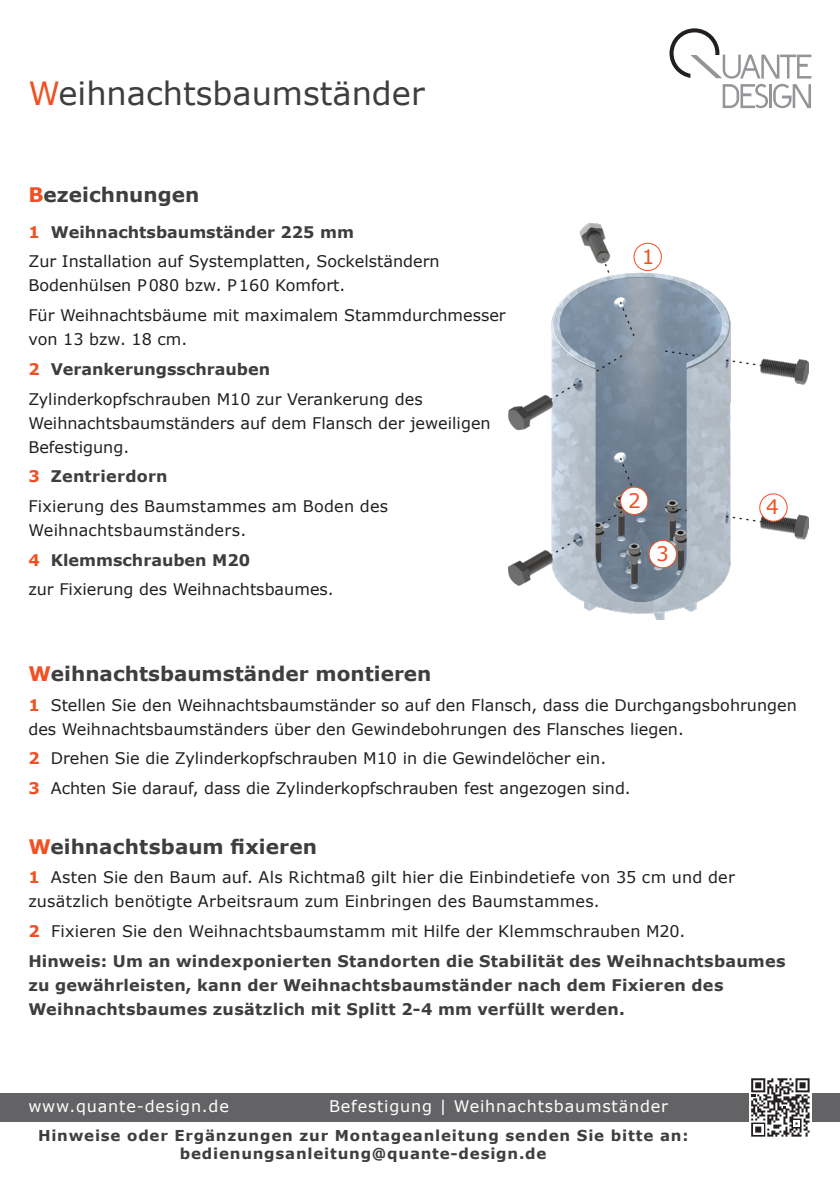
<style>
.page{position:relative;width:840px;height:1191px;background:#fff}
.page>*{position:absolute;margin:0;border:0;box-sizing:border-box;transform-origin:0 0}
.t1{font:32px "Verdana";color:#3e3e3f}
.text{font:700 20px "Verdana";color:#3e3e3f}
.ü2{font:700 20px "Verdana";color:#3e3e3f}
.t2{font:20px "Verdana";color:#f05022}
.ü2-2{font:16px/24px "Verdana";color:#231f20}
.text-2{font:16px/24px "Verdana";letter-spacing:.01em;color:#231f20}
.text-3{font:700 16px/24px "Verdana";letter-spacing:.015em;color:#3e3e3f}
.t3{font:16px "Verdana";letter-spacing:.05em;color:#fff}
.ü2-3{font:700 16px "Verdana";color:#3e3e3f}
.t4{font:700 15px/18px "Verdana";letter-spacing:.05em;color:#3e3e3f;text-align:center}
.s1{color:#f05022}
.s2{font-weight:700;color:#f05022}
</style>
<div class="page">
<div style="left:0;top:1093px;width:839px;height:28px;background:#636366"></div>
<svg style="left:748px;top:1078px;width:63px;height:59px"></svg>
<svg style="left:750px;top:1078px;width:59px;height:58px"></svg>
<svg style="left:669px;top:28px;width:142px;height:80px"></svg>
<img style="left:508px;top:224px;width:300px;height:395px">
<div style="left:633px;top:243px;width:28px;height:27px;background:#fff;border-radius:50%"></div>
<div style="left:633px;top:243px;width:28px;height:28px;border:1px solid #f05022;border-radius:50%"></div>
<div style="left:620px;top:487px;width:27px;height:27px;background:#fff;border-radius:50%"></div>
<div style="left:619px;top:486px;width:29px;height:29px;border:1px solid #f05022;border-radius:50%"></div>
<div style="left:759px;top:494px;width:27px;height:27px;background:#fff;border-radius:50%"></div>
<div style="left:758px;top:493px;width:29px;height:29px;border:1px solid #f05022;border-radius:50%"></div>
<div style="left:648px;top:540px;width:28px;height:28px;background:#fff;border-radius:50%"></div>
<div style="left:648px;top:540px;width:28px;height:28px;border:1px solid #f05022;border-radius:50%"></div>
<p class="t1" style="left:28px;top:72px;width:397px"><span class="s1">W</span>eihnachtsbaumständer</p>
<p class="text" style="left:28px;top:181px;width:172px"><span class="s1">B</span>ezeichnungen</p>
<p class="text-3" style="left:28px;top:220px;width:327px"><span class="s1">1</span> Weihnachtsbaumständer 225 mm</p>
<p class="ü2-2" style="left:28px;top:249px;width:412px">Zur Installation auf Systemplatten, Sockelständern<br>Bodenhülsen P080 bzw. P160 Komfort.</p>
<p class="ü2-2" style="left:28px;top:303px;width:478px">Für Weihnachtsbäume mit maximalem Stammdurchmesser von 13 bzw. 18 cm.</p>
<p class="ü2-3" style="left:28px;top:358px;width:243px"><span class="s1">2</span> Verankerungsschrauben</p>
<p class="ü2-2" style="left:28px;top:386px;width:463px">Zylinderkopfschrauben M10 zur Verankerung des<br>Weihnachtsbaumständers auf dem Flansch der jeweiligen<br>Befestigung.</p>
<p class="text-3" style="left:28px;top:464px;width:141px"><span class="s1">3</span> Zentrierdorn</p>
<p class="text-2" style="left:28px;top:494px;width:361px">Fixierung des Baumstammes am Boden des<br>Weihnachtsbaumständers.</p>
<p class="ü2-3" style="left:28px;top:548px;width:223px"><span class="s1">4</span> Klemmschrauben M20</p>
<p class="ü2-2" style="left:28px;top:577px;width:307px">zur Fixierung des Weihnachtsbaumes.</p>
<p class="t2" style="left:641px;top:243px;width:14px">1</p>
<p class="t2" style="left:628px;top:487px;width:14px">2</p>
<p class="t2" style="left:765px;top:493px;width:14px">4</p>
<p class="t2" style="left:655px;top:540px;width:14px">3</p>
<p class="ü2" style="left:28px;top:659px;width:404px"><span class="s1">W</span>eihnachtsbaumständer montieren</p>
<p class="ü2-2" style="left:28px;top:693px;width:769px"><span class="s2">1</span> Stellen Sie den Weihnachtsbaumständer so auf den Flansch, dass die Durchgangsbohrungen des Weihnachtsbaumständers über den Gewindebohrungen des Flansches liegen.</p>
<p class="ü2-2" style="left:28px;top:746px;width:579px"><span class="s2">2</span> Drehen Sie die Zylinderkopfschrauben M10 in die Gewindelöcher ein.</p>
<p class="ü2-2" style="left:28px;top:776px;width:603px"><span class="s2">3</span> Achten Sie darauf, dass die Zylinderkopfschrauben fest angezogen sind.</p>
<p class="text" style="left:28px;top:832px;width:290px"><span class="s1">W</span>eihnachtsbaum fixieren</p>
<p class="text-2" style="left:28px;top:865px;width:707px"><span class="s2">1</span> Asten Sie den Baum auf. Als Richtmaß gilt hier die Einbindetiefe von 35 cm und der zusätzlich benötigte Arbeitsraum zum Einbringen des Baumstammes.</p>
<p class="text-2" style="left:28px;top:919px;width:658px"><span class="s2">2</span> Fixieren Sie den Weihnachtsbaumstamm mit Hilfe der Klemmschrauben M20.</p>
<p class="text-3" style="left:28px;top:948px;width:758px">Hinweis: Um an windexponierten Standorten die Stabilität des Weihnachtsbaumes zu gewährleisten, kann der Weihnachtsbaumständer nach dem Fixieren des<br>Weihnachtsbaumes zusätzlich mit Splitt 2-4 mm verfüllt werden.</p>
<p class="t3" style="left:28px;top:1094px;width:202px">www.quante-design.de</p>
<p class="t3" style="left:329px;top:1094px;width:340px">Befestigung | Weihnachtsbaumständer</p>
<p class="t4" style="left:38px;top:1126px;width:651px">Hinweise oder Ergänzungen zur Montageanleitung senden Sie bitte an: bedienungsanleitung@quante-design.de</p>
</div>
